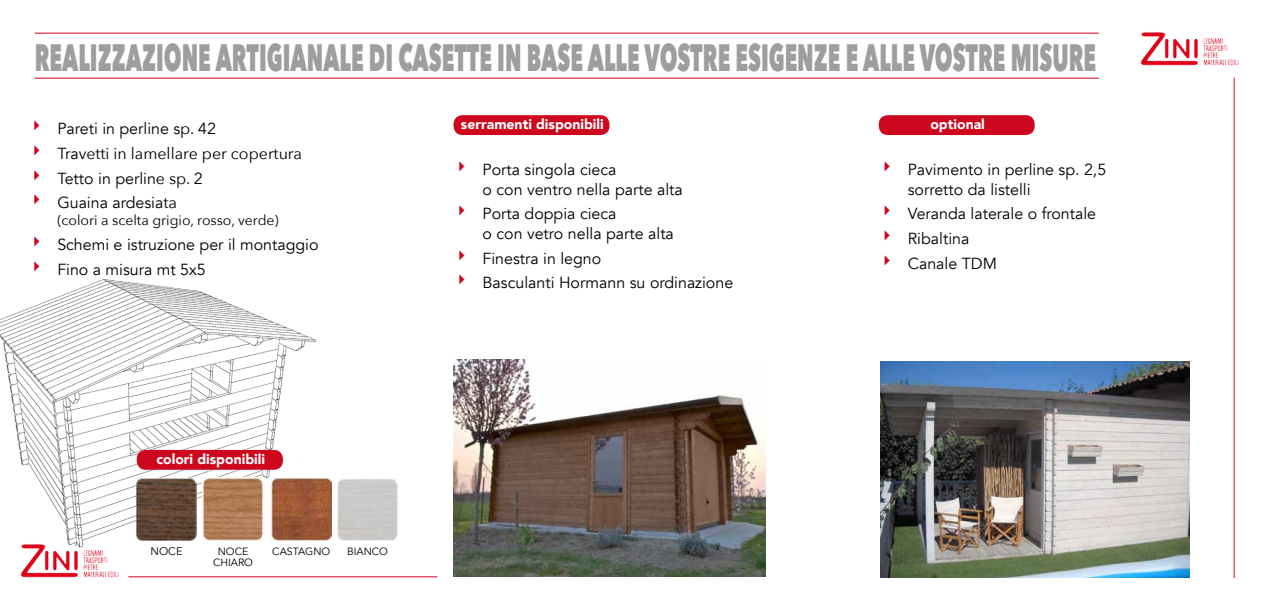
<style>
.page{position:relative;width:1270px;height:596px;background:#fff}
.page>*{position:absolute;margin:0;border:0;box-sizing:border-box;transform-origin:0 0}
.t1{font:800 38px "Avenir Next";color:#9c9e9f;scale:.55 1}
.t2{font:16px/19.2px "Avenir";color:#000}
.t3{font:16px "Avenir Next";color:#000}
.t4{font:900 14px "Avenir";color:#fff}
.t5{font:14px "Avenir Next";color:#000}
.t6{font:11px "Avenir";color:#000}
.t7{font:10.5px/11px "Avenir";color:#000;text-align:center}
.s1{color:#cd071e}
.s2{font-family:"Avenir Next"}
.s3{font-family:"Avenir"}
</style>
<div class="page">
<img style="left:0;top:279px;width:318px;height:262px">
<img style="left:271px;top:478px;width:60px;height:61px">
<img style="left:202px;top:477px;width:62px;height:63px">
<img style="left:137px;top:478px;width:59px;height:61px">
<div style="left:338px;top:479px;width:59px;height:60px;background:#cacac9"></div>
<img style="left:17px;top:540px;width:104px;height:38px">
<div style="left:137px;top:449px;width:146px;height:20px;background:#cd071e;border-radius:9px"></div>
<div style="left:454px;top:115px;width:155px;height:20px;background:#cd071e;border-radius:9px"></div>
<div style="left:879px;top:115px;width:156px;height:20px;background:#cd071e;border-radius:9px"></div>
<img style="left:880px;top:361px;width:309px;height:216px">
<img style="left:453px;top:359px;width:313px;height:217px">
<img style="left:1140px;top:32px;width:99px;height:34px">
<hr style="left:35px;top:78px;width:1064px;height:1px;background:#cd071e">
<hr style="left:35px;top:33px;width:1064px;height:1px;background:#cd071e">
<hr style="left:1234px;top:78px;width:1px;height:499px;background:#cd071e">
<hr style="left:128px;top:576px;width:309px;height:1px;background:#cd071e">
<h1 class="t1" style="left:35px;top:34px;width:1931px">REALIZZAZIONE ARTIGIANALE DI CASETTE IN BASE ALLE VOSTRE ESIGENZE E ALLE VOSTRE MISURE</h1>
<p class="t2" style="left:28px;top:119px;width:190px"><span class="s1">✔</span> Pareti in perline s<span class="s2">p. 42</span></p>
<p class="t3" style="left:28px;top:139px;width:275px"><span class="s1">✔</span> <span class="s3">Trav</span>etti in lamellare per copertura</p>
<p class="t2" style="left:28px;top:169px;width:176px"><span class="s1">✔</span> Tetto in perlin<span class="s2">e sp. 2</span></p>
<p class="t2" style="left:28px;top:193px;width:150px"><span class="s1">✔</span> Guaina ardesia<span class="s2">ta</span></p>
<p class="t5" style="left:57px;top:208px;width:223px">(colori a scelta grigio, rosso, verde)</p>
<p class="t2" style="left:28px;top:235px;width:292px"><span class="s1">✔</span> Schemi e istruzione per il montaggio</p>
<p class="t2" style="left:28px;top:260px;width:179px"><span class="s1">✔</span> Fino a misura mt 5x5</p>
<p class="t4" style="left:156px;top:447px;width:110px">colori disponibili</p>
<p class="t6" style="left:151px;top:544px;width:33px">noce</p>
<p class="t7" style="left:213px;top:545px;width:40px">noce<br>CHIARO</p>
<p class="t7" style="left:272px;top:545px;width:50px">CASTAGNO</p>
<p class="t7" style="left:347px;top:545px;width:26px">BIANCO</p>
<p class="t4" style="left:461px;top:112px;width:144px">serramenti disponibili</p>
<p class="t2" style="left:483px;top:160px;width:202px;text-indent:-29px"><span class="s1">✔</span> Porta singola cieca<br>o con ventro nella parte alta</p>
<p class="t2" style="left:483px;top:204px;width:193px;text-indent:-29px"><span class="s1">✔</span> Porta doppia cieca<br>o con vetro nella parte alta</p>
<p class="t2" style="left:454px;top:248px;width:149px"><span class="s1">✔</span> Finestra in legno</p>
<p class="t2" style="left:454px;top:273px;width:281px"><span class="s1">✔</span> Basculanti Hormann su ordinazione</p>
<p class="t4" style="left:930px;top:112px;width:56px">optional</p>
<p class="t2" style="left:908px;top:160px;width:200px;text-indent:-29px"><span class="s1">✔</span> Pavimento in perline sp. 2,5 sorretto da listelli</p>
<p class="t2" style="left:879px;top:204px;width:219px"><span class="s1">✔</span> Veranda laterale o frontale</p>
<p class="t2" style="left:879px;top:229px;width:92px"><span class="s1">✔</span> Ribaltina</p>
<p class="t2" style="left:879px;top:254px;width:120px"><span class="s1">✔</span> Canale Tdm</p>
</div>
